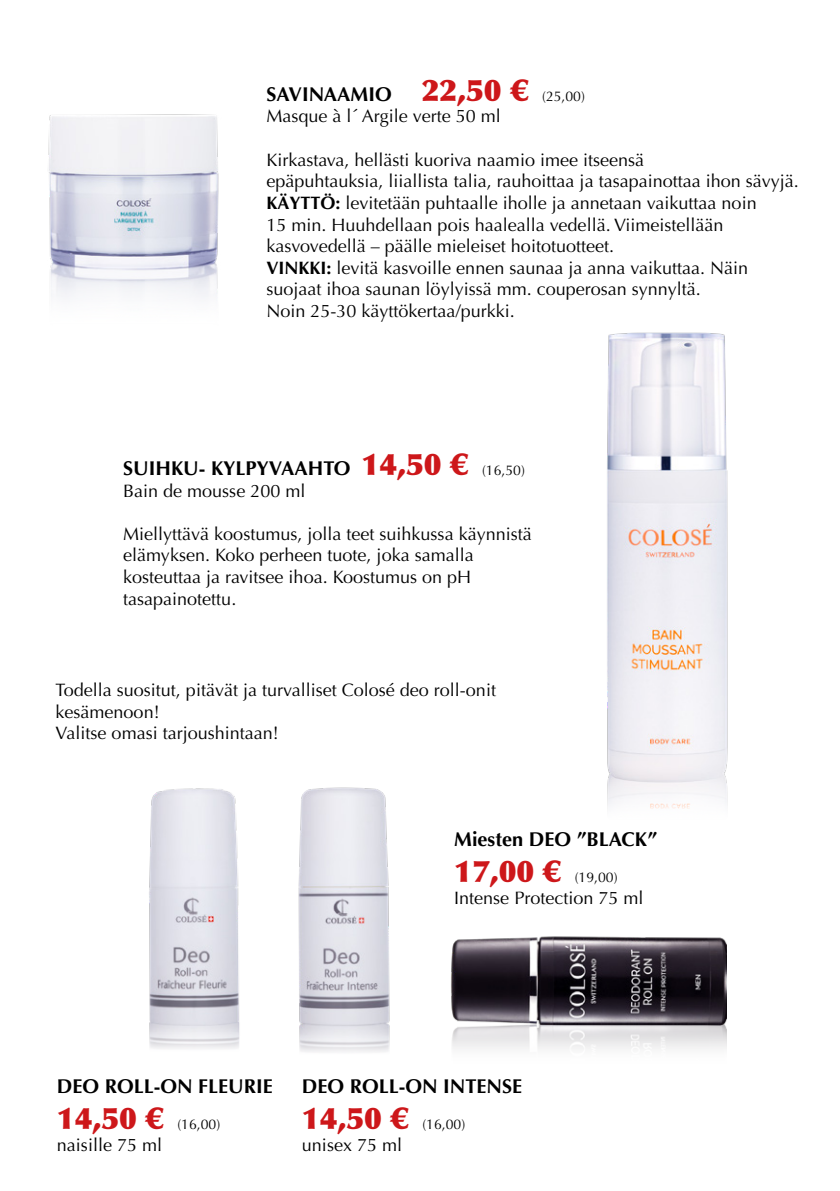
<style>
.page{position:relative;width:840px;height:1191px;background:#fff}
.page>*{position:absolute;margin:0;border:0;box-sizing:border-box;transform-origin:0 0}
.t1{font:700 20px "Optima";color:#000}
.t2{font:18px/21.6px "Optima";color:#000}
.t3{font:14px "Optima";color:#000}
.s1{font-weight:900;font-size:30px;color:#cd171a}
.s2{font-weight:400;font-size:14px}
.s3{font-weight:700}
</style>
<div class="page">
<img style="left:607px;top:332px;width:121px;height:477px">
<img style="left:48px;top:114px;width:171px;height:184px">
<img style="left:149px;top:788px;width:91px;height:261px">
<img style="left:298px;top:787px;width:92px;height:265px">
<img style="left:451px;top:936px;width:275px;height:63px">
<img style="left:451px;top:999px;width:275px;height:50px">
<p class="t1" style="left:266px;top:82px;width:320px">SAVINAAMIO <span class="s1">22,50 €</span> <span class="s2">(25,00)</span></p>
<p class="t2" style="left:266px;top:106px;width:236px">Masque à l´ Argile verte 50 ml</p>
<p class="t2" style="left:266px;top:149px;width:534px">Kirkastava, hellästi kuoriva naamio imee itseensä<br>epäpuhtauksia, liiallista talia, rauhoittaa ja tasapainottaa ihon sävyjä.<br><span class="s3">KÄYTTÖ:</span> levitetään puhtaalle iholle ja annetaan vaikuttaa noin<br>15 min. Huuhdellaan pois haalealla vedellä. Viimeistellään kasvovedellä – päälle mieleiset hoitotuotteet.<br><span class="s3">VINKKI:</span> levitä kasvoille ennen saunaa ja anna vaikuttaa. Näin suojaat ihoa saunan löylyissä mm. couperosan synnyltä.<br>Noin 25-30 käyttökertaa/purkki.</p>
<p class="t1" style="left:123px;top:456px;width:403px">SUIHKU- KYLPYVAAHTO <span class="s1">14,50 €</span> <span class="s2">(16,50)</span></p>
<p class="t2" style="left:123px;top:480px;width:184px">Bain de mousse 200 ml</p>
<p class="t2" style="left:123px;top:523px;width:410px">Miellyttävä koostumus, jolla teet suihkussa käynnistä elämyksen. Koko perheen tuote, joka samalla kosteuttaa ja ravitsee ihoa. Koostumus on pH tasapainotettu.</p>
<p class="t2" style="left:55px;top:679px;width:441px">Todella suositut, pitävät ja turvalliset Colosé deo roll-onit kesämenoon!<br>Valitse omasi tarjoushintaan!</p>
<p class="t1" style="left:454px;top:828px;width:204px">Miesten DEO ”BLACK”</p>
<p class="t3" style="left:454px;top:869px;width:165px"><span class="s1">17,00 €</span> (19,00)</p>
<p class="t2" style="left:454px;top:887px;width:191px">Intense Protection 75 ml</p>
<p class="t1" style="left:57px;top:1074px;width:217px">DEO ROLL-ON FLEURIE</p>
<p class="t3" style="left:57px;top:1116px;width:165px"><span class="s1">14,50 €</span> (16,00)</p>
<p class="t2" style="left:57px;top:1134px;width:107px">naisille 75 ml</p>
<p class="t1" style="left:302px;top:1074px;width:221px">DEO ROLL-ON INTENSE</p>
<p class="t3" style="left:302px;top:1116px;width:165px"><span class="s1">14,50 €</span> (16,00)</p>
<p class="t2" style="left:302px;top:1134px;width:102px">unisex 75 ml</p>
</div>
